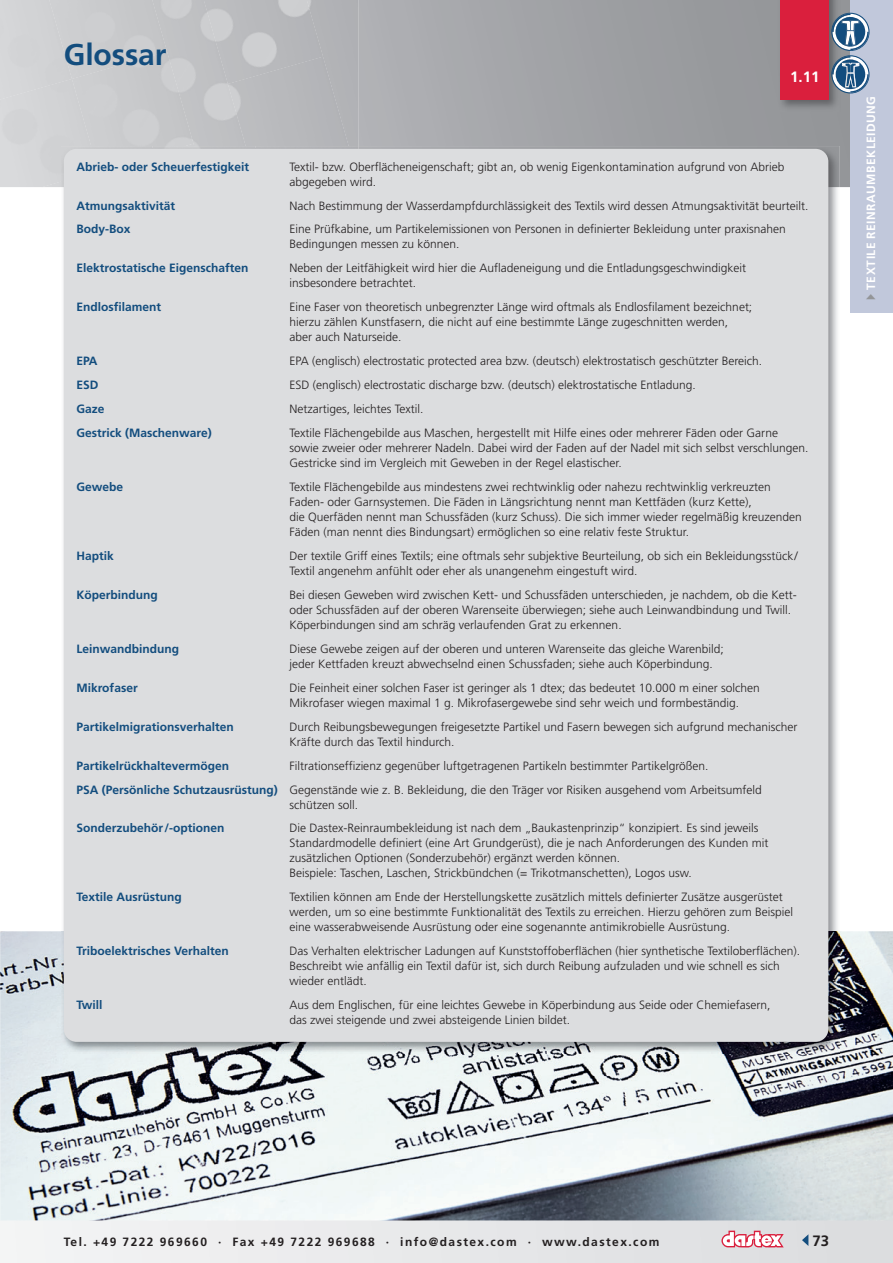
<style>
.page{position:relative;width:893px;height:1263px;background:#fff}
.page>*{position:absolute;margin:0;border:0;box-sizing:border-box;transform-origin:0 0}
.t1{font:700 30px "Frutiger LT Std";letter-spacing:-.005em;color:#134d7e}
.t2{font:700 15px "Frutiger LT Std";color:#fff}
.t3{font:700 15px "Frutiger LT Std";color:#231f20}
.t4{font:300 12px/15px "Frutiger LT Std";color:#231f20}
.t5{font:700 12px "Frutiger LT Std";color:#134d7e}
.t6{font:700 12px "Frutiger LT Std";letter-spacing:.12em;color:#231f20}
.t7{font:700 12px "Frutiger LT Std";letter-spacing:.04em;color:#fff}
.s1{font-weight:700;color:#134d7e}
.s2{color:#939598}
</style>
<div class="page">
<div style="left:0;top:1220px;width:893px;height:43px;background:#e8e9ea"></div>
<svg style="left:721px;top:1230px;width:63px;height:17px"></svg>
<svg style="left:802px;top:1234px;width:6px;height:12px"></svg>
<hr style="left:0;top:187px;width:1px;height:447px;background:#e6e7e9">
<img style="left:0;top:931px;width:893px;height:289px">
<svg style="left:358px;top:0;width:492px;height:187px;background:#a0a2a5"></svg>
<img style="left:778px;top:0;width:62px;height:111px">
<div style="left:781px;top:0;width:48px;height:100px;background:#da1f3d"></div>
<div style="left:49px;top:0;width:103px;height:79px;background:#cdced0"></div>
<img style="left:204px;top:0;width:103px;height:84px">
<div style="left:307px;top:0;width:51px;height:146px;background:#b1b2b6"></div>
<div style="left:0;top:79px;width:72px;height:108px;background:#d4d5d7"></div>
<img style="left:72px;top:52px;width:122px;height:94px">
<div style="left:228px;top:57px;width:121px;height:89px;background:#b8b9bc"></div>
<img style="left:42px;top:182px;width:19px;height:5px">
<svg style="left:185px;top:143px;width:9px;height:3px"></svg>
<img style="left:61px;top:146px;width:779px;height:907px">
<img style="left:61px;top:146px;width:91px;height:41px">
<img style="left:152px;top:146px;width:103px;height:3px">
<img style="left:255px;top:146px;width:103px;height:3px">
<div style="left:64px;top:149px;width:764px;height:893px;background:#dcdddf;border-radius:13px"></div>
<div style="left:850px;top:0;width:43px;height:313px;background:#c1c8db"></div>
<svg style="left:831px;top:13px;width:38px;height:80px"></svg>
<h1 class="t1" style="left:64px;top:37px;width:104px">Glossar</h1>
<p class="t2" style="left:790px;top:68px;width:31px">1.11</p>
<p class="t5" style="left:77px;top:159px;width:174px">Abrieb- oder Scheuerfestigkeit</p>
<p class="t4" style="left:290px;top:159px;width:496px">Textil- bzw. Oberflächeneigenschaft; gibt an, ob wenig Eigenkontamination aufgrund von Abrieb abgegeben wird.</p>
<p class="t5" style="left:77px;top:198px;width:100px">Atmungsaktivität</p>
<p class="t4" style="left:290px;top:198px;width:520px">Nach Bestimmung der Wasserdampfdurchlässigkeit des Textils wird dessen Atmungsaktivität beurteilt.</p>
<p class="t5" style="left:77px;top:222px;width:55px">Body-Box</p>
<p class="t4" style="left:290px;top:222px;width:498px">Eine Prüfkabine, um Partikelemissionen von Personen in definierter Bekleidung unter praxisnahen<br>Bedingungen messen zu können.</p>
<p class="t5" style="left:77px;top:261px;width:173px">Elektrostatische Eigenschaften</p>
<p class="t4" style="left:290px;top:261px;width:458px">Neben der Leitfähigkeit wird hier die Aufladeneigung und die Entladungsgeschwindigkeit insbesondere betrachtet.</p>
<p class="t5" style="left:77px;top:300px;width:86px">Endlosfilament</p>
<p class="t4" style="left:290px;top:300px;width:464px">Eine Faser von theoretisch unbegrenzter Länge wird oftmals als Endlosfilament bezeichnet; hierzu zählen Kunstfasern, die nicht auf eine bestimmte Länge zugeschnitten werden, aber auch Naturseide.</p>
<p class="t5" style="left:77px;top:354px;width:23px">EPA</p>
<p class="t4" style="left:290px;top:354px;width:474px">EPA (englisch) electrostatic protected area bzw. (deutsch) elektrostatisch geschützter Bereich.</p>
<p class="t5" style="left:77px;top:378px;width:24px">ESD</p>
<p class="t4" style="left:290px;top:378px;width:408px">ESD (englisch) electrostatic discharge bzw. (deutsch) elektrostatische Entladung.</p>
<p class="t5" style="left:77px;top:402px;width:30px">Gaze</p>
<p class="t4" style="left:290px;top:402px;width:135px">Netzartiges, leichtes Textil.</p>
<p class="t5" style="left:77px;top:426px;width:137px">Gestrick (Maschenware)</p>
<p class="t4" style="left:290px;top:426px;width:520px">Textile Flächengebilde aus Maschen, hergestellt mit Hilfe eines oder mehrerer Fäden oder Garne sowie zweier oder mehrerer Nadeln. Dabei wird der Faden auf der Nadel mit sich selbst verschlungen.<br>Gestricke sind im Vergleich mit Geweben in der Regel elastischer.</p>
<p class="t5" style="left:77px;top:480px;width:48px">Gewebe</p>
<p class="t4" style="left:290px;top:479px;width:514px">Textile Flächengebilde aus mindestens zwei rechtwinklig oder nahezu rechtwinklig verkreuzten Faden- oder Garnsystemen. Die Fäden in Längsrichtung nennt man Kettfäden (kurz Kette),<br>die Querfäden nennt man Schussfäden (kurz Schuss). Die sich immer wieder regelmäßig kreuzenden Fäden (man nennt dies Bindungsart) ermöglichen so eine relativ feste Struktur.</p>
<p class="t5" style="left:77px;top:549px;width:39px">Haptik</p>
<p class="t4" style="left:290px;top:548px;width:510px">Der textile Griff eines Textils; eine oftmals sehr subjektive Beurteilung, ob sich ein Bekleidungsstück/<br>Textil angenehm anfühlt oder eher als unangenehm eingestuft wird.</p>
<p class="t5" style="left:77px;top:587px;width:83px">Köperbindung</p>
<p class="t4" style="left:290px;top:587px;width:509px">Bei diesen Geweben wird zwischen Kett- und Schussfäden unterschieden, je nachdem, ob die Kett&shy;oder Schussfäden auf der oberen Warenseite überwiegen; siehe auch Leinwandbindung und Twill.<br>Köperbindungen sind am schräg verlaufenden Grat zu erkennen.</p>
<p class="t5" style="left:77px;top:641px;width:104px">Leinwandbindung</p>
<p class="t4" style="left:290px;top:641px;width:436px">Diese Gewebe zeigen auf der oberen und unteren Warenseite das gleiche Warenbild; jeder Kettfaden kreuzt abwechselnd einen Schussfaden; siehe auch Köperbindung.</p>
<p class="t5" style="left:77px;top:680px;width:63px">Mikrofaser</p>
<p class="t4" style="left:290px;top:680px;width:472px">Die Feinheit einer solchen Faser ist geringer als 1 dtex; das bedeutet 10.000 m einer solchen<br>Mikrofaser wiegen maximal 1 g. Mikrofasergewebe sind sehr weich und form beständig.</p>
<p class="t5" style="left:77px;top:719px;width:159px">Partikelmigrationsverhalten</p>
<p class="t4" style="left:290px;top:719px;width:509px">Durch Reibungsbewegungen freigesetzte Partikel und Fasern bewegen sich aufgrund mechanischer<br>Kräfte durch das Textil hindurch.</p>
<p class="t5" style="left:77px;top:758px;width:154px">Partikelrückhaltevermögen</p>
<p class="t4" style="left:77px;top:754px;width:687px;line-height:24px;text-indent:213px">Filtrationseffizienz gegenüber luftgetragenen Partikeln bestimmter Partikelgrößen.<br><span class="s1">PSA (Persönliche Schutzausrüstung)</span> Gegenstände wie z. B. Bekleidung, die den Träger vor Risiken ausgehend vom Arbeits umfeld</p>
<p class="t4" style="left:290px;top:797px;width:70px">schützen soll.</p>
<p class="t5" style="left:77px;top:821px;width:149px">Sonderzubehör/-optionen</p>
<p class="t4" style="left:290px;top:821px;width:481px">Die Dastex-Reinraumbekleidung ist nach dem „Baukastenprinzip“ konzipiert. Es sind jeweils Standardmodelle definiert (eine Art Grundgerüst), die je nach Anforderungen des Kunden mit zusätzlichen Optionen (Sonderzubehör) ergänzt werden können.<br>Beispiele: Taschen, Laschen, Strickbündchen (= Trikotmanschetten), Logos usw.</p>
<p class="t5" style="left:77px;top:890px;width:107px">Textile Ausrüstung</p>
<p class="t4" style="left:290px;top:890px;width:505px">Textilien können am Ende der Herstellungskette zusätzlich mittels definierter Zusätze ausgerüstet werden, um so eine bestimmte Funktionalität des Textils zu erreichen. Hierzu gehören zum Beispiel eine wasserabweisende Ausrüstung oder eine sogenannte antimikrobielle Aus rüstung.</p>
<p class="t5" style="left:77px;top:944px;width:154px">Triboelektrisches Verhalten</p>
<p class="t4" style="left:290px;top:944px;width:512px">Das Verhalten elektrischer Ladungen auf Kunststoffoberflächen (hier synthetische Textiloberflächen).<br>Beschreibt wie anfällig ein Textil dafür ist, sich durch Reibung aufzuladen und wie schnell es sich wieder entlädt.</p>
<p class="t5" style="left:77px;top:998px;width:28px">Twill</p>
<p class="t4" style="left:290px;top:998px;width:482px">Aus dem Englischen, für eine leichtes Gewebe in Köperbindung aus Seide oder Chemiefasern, das zwei steigende und zwei absteigende Linien bildet.</p>
<p class="t7" style="left:864px;top:300px;width:205px;rotate:-90deg"><span class="s2">▶</span> TEXTILE REINRAUMBEKLEIDUNG</p>
<p class="t6" style="left:64px;top:1234px;width:597px">Tel. +49 7222 969660 · Fax +49 7222 969688 · info@dastex.com · www.dastex.com</p>
<p class="t3" style="left:813px;top:1232px;width:18px">73</p>
</div>
